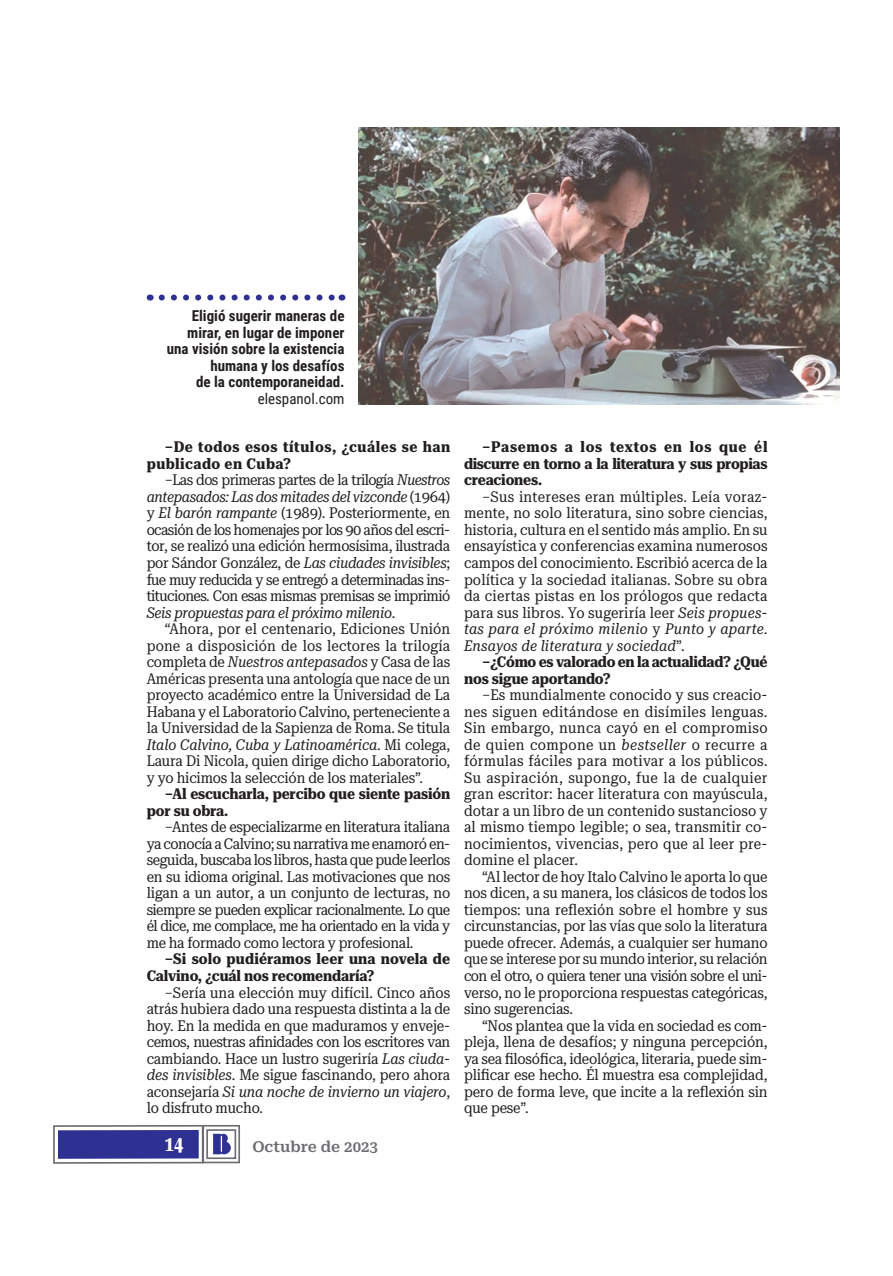
<style>
.page{position:relative;width:893px;height:1276px;background:#fff}
.page>*{position:absolute;margin:0;border:0;box-sizing:border-box;transform-origin:0 0}
.t1{font:700 ultra-condensed 21px "Roboto Serif 120 pt";color:#fff}
.t2{font:15px/16.5px "Roboto Serif 28 pt Condensed";letter-spacing:-.01em;color:#231f20;text-align:justify}
.t3{font:700 15px/16.5px "Roboto Serif 28 pt Condensed";letter-spacing:-.01em;color:#231f20}
.t4{font:700 15px/16.5px "Roboto Condensed";color:#231f20;text-align:right}
.t5{font:700 15px/16.5px "Roboto Serif 28 pt Condensed";letter-spacing:.035em;color:#231f20}
.t6{font:600 15px "Roboto Serif";color:#6c6d70}
.t7{font:15px "Roboto Condensed";color:#231f20}
.s1{font-style:italic}
</style>
<div class="page">
<svg style="left:53px;top:1124px;width:187px;height:40px"></svg>
<div style="left:58px;top:1130px;width:141px;height:28px;background:#2e3092"></div>
<svg style="left:162px;top:294px;width:173px;height:6px"></svg>
<img style="left:358px;top:128px;width:482px;height:276px">
<p class="t4" style="left:167px;top:308px;width:179px">Eligió sugerir maneras de mirar, en lugar de imponer una visión sobre la existencia humana y los desafíos<br>de la contemporaneidad.</p>
<p class="t7" style="left:258px;top:390px;width:88px">elespanol.com</p>
<p class="t5" style="left:147px;top:439px;width:305px;text-indent:18px">–De todos esos títulos, ¿cuáles se han publicado en Cuba?</p>
<p class="t2" style="left:147px;top:472px;width:305px;text-indent:18px">–Las dos primeras partes de la trilogía <span class="s1">Nuestros antepasados: Las dos mitades del vizconde</span> (1964) y <span class="s1">El barón rampante</span> (1989). Posteriormente, en ocasión de los homenajes por los 90 años del escri&shy;tor, se realizó una edición hermosísima, ilustrada por Sándor González, de <span class="s1">Las ciudades invisibles</span>; fue muy reducida y se entregó a determinadas ins&shy;tituciones. Con esas mismas premisas se imprimió <span class="s1">Seis propuestas para el próximo milenio</span>.</p>
<p class="t2" style="left:147px;top:621px;width:305px;text-indent:18px">“Ahora, por el centenario, Ediciones Unión pone a disposición de los lectores la trilogía completa de <span class="s1">Nuestros antepasados</span> y Casa de las Américas presenta una antología que nace de un proyecto académico entre la Universidad de La Habana y el Laboratorio Calvino, perteneciente a la Universidad de la Sapienza de Roma. Se titula <span class="s1">Italo Calvino, Cuba y Latinoamérica</span>. Mi colega, Laura Di Nicola, quien dirige dicho Laboratorio, y yo hicimos la selección de los materiales”.</p>
<p class="t3" style="left:147px;top:786px;width:305px;text-indent:18px">–Al escucharla, percibo que siente pasión por su obra.</p>
<p class="t2" style="left:147px;top:819px;width:305px;text-indent:18px">–Antes de especializarme en literatura italiana ya conocía a Calvino; su narrativa me enamoró en&shy;seguida, buscaba los libros, hasta que pude leerlos en su idioma original. Las motivaciones que nos ligan a un autor, a un conjunto de lecturas, no siempre se pueden explicar racionalmente. Lo que él dice, me complace, me ha orientado en la vida y me ha formado como lectora y profesional.</p>
<p class="t3" style="left:147px;top:951px;width:305px;text-indent:18px">–Si solo pudiéramos leer una novela de<br>Calvino, ¿cuál nos recomendaría?</p>
<p class="t2" style="left:147px;top:984px;width:305px;text-indent:18px">–Sería una elección muy difícil. Cinco años atrás hubiera dado una respuesta distinta a la de hoy. En la medida en que maduramos y enveje&shy;cemos, nuestras afinidades con los escritores van cambiando. Hace un lustro sugeriría <span class="s1">Las ciuda&shy;des invisibles</span>. Me sigue fascinando, pero ahora aconsejaría <span class="s1">Si una noche de invierno un viajero</span>, lo disfruto mucho.</p>
<h1 class="t1" style="left:165px;top:1131px;width:20px">14</h1>
<p class="t6" style="left:252px;top:1138px;width:127px">Octubre de 2023</p>
<p class="t3" style="left:464px;top:439px;width:305px;text-align:justify;text-indent:18px">–Pasemos a los textos en los que él discurre en torno a la literatura y sus propias creaciones.</p>
<p class="t2" style="left:464px;top:488px;width:305px;text-indent:18px">–Sus intereses eran múltiples. Leía voraz&shy;mente, no solo literatura, sino sobre ciencias, historia, cultura en el sentido más amplio. En su ensayística y conferencias examina numerosos campos del conocimiento. Escribió acerca de la política y la sociedad italianas. Sobre su obra da ciertas pistas en los prólogos que redacta para sus libros. Yo sugeriría leer <span class="s1">Seis propues&shy;tas para el próximo milenio</span> y <span class="s1">Punto y aparte.<br>Ensayos de literatura y sociedad</span>”.</p>
<p class="t3" style="left:464px;top:654px;width:305px;text-indent:18px">–¿Cómo es valorado en la actualidad? ¿Qué nos sigue aportando?</p>
<p class="t2" style="left:464px;top:687px;width:305px;text-indent:18px">–Es mundialmente conocido y sus creacio&shy;nes siguen editándose en disímiles lenguas.<br>Sin embargo, nunca cayó en el compromiso de quien compone un <span class="s1">bestseller</span> o recurre a fórmulas fáciles para motivar a los públicos.<br>Su aspiración, supongo, fue la de cualquier gran escritor: hacer literatura con mayúscula, dotar a un libro de un contenido sustancioso y al mismo tiempo legible; o sea, transmitir co&shy;nocimientos, vivencias, pero que al leer pre&shy;domine el placer.</p>
<p class="t2" style="left:464px;top:868px;width:305px;text-indent:18px">“Al lector de hoy Italo Calvino le aporta lo que nos dicen, a su manera, los clásicos de todos los tiempos: una reflexión sobre el hombre y sus circunstancias, por las vías que solo la literatura puede ofrecer. Además, a cualquier ser humano que se interese por su mundo interior, su relación con el otro, o quiera tener una visión sobre el uni&shy;verso, no le proporciona respuestas categóricas, sino sugerencias.</p>
<p class="t2" style="left:464px;top:1017px;width:305px;text-indent:18px">“Nos plantea que la vida en sociedad es com&shy;pleja, llena de desafíos; y ninguna percepción, ya sea filosófica, ideológica, literaria, puede sim&shy;plificar ese hecho. Él muestra esa complejidad, pero de forma leve, que incite a la reflexión sin que pese”.</p>
</div>
